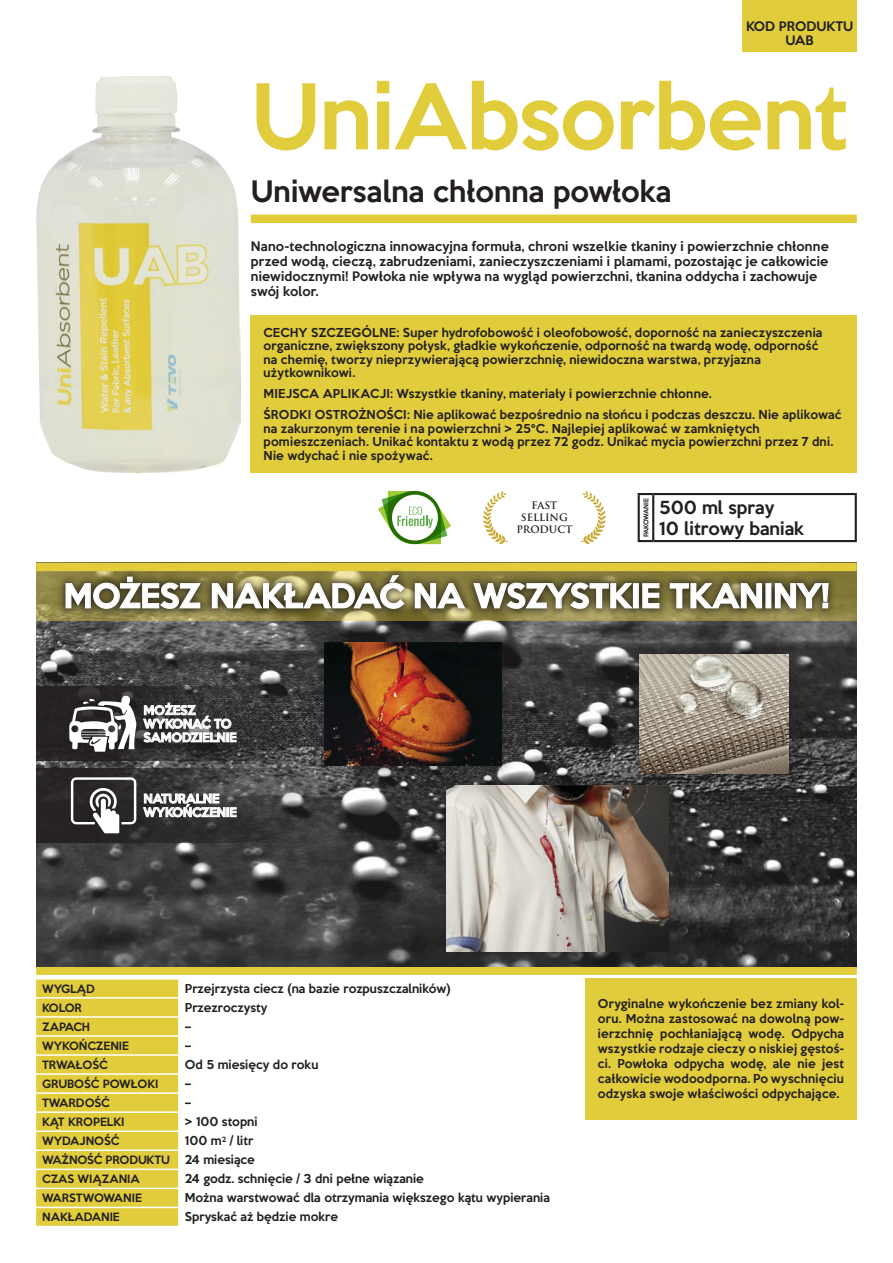
<style>
.page{position:relative;width:893px;height:1263px;background:#fff}
.page>*{position:absolute;margin:0;border:0;box-sizing:border-box;transform-origin:0 0}
.t1{font:500 82.5px "Keep Calm";letter-spacing:-.01em;color:#e1cc3c}
.t2{font:500 30px "Keep Calm";color:#fff}
.t3{font:500 27px "Keep Calm";letter-spacing:.005em;color:#231f20}
.Normalny{font:500 16.5px "Keep Calm";color:#231f20}
.t4{font:500 12px/15px "Keep Calm";letter-spacing:.015em;color:#231f20}
.t5{font:500 11.4px "Keep Calm";letter-spacing:-.005em;color:#fff}
.t6{font:500 11.25px/15px "Keep Calm";letter-spacing:.015em;color:#231f20}
.t7{font:500 10.5px "Keep Calm";color:#231f20}
.t8{font:700 10.05px "Trajan Pro";color:#231f20}
.t9{font:500 6px "Keep Calm";letter-spacing:-.035em;color:#231f20}
</style>
<div class="page">
<div style="left:251px;top:315px;width:606px;height:157px;background:#e1cc3c"></div>
<div style="left:251px;top:215px;width:606px;height:8px;background:#e1cc3c"></div>
<div style="left:36px;top:966px;width:821px;height:9px;background:#e1cc3c"></div>
<svg style="left:36px;top:979px;width:143px;height:247px;background:#e3d04b"></svg>
<div style="left:742px;top:0;width:115px;height:51px;background:#e1cc3c"></div>
<img style="left:36px;top:620px;width:821px;height:346px">
<svg style="left:483px;top:491px;width:25px;height:53px"></svg>
<svg style="left:581px;top:491px;width:25px;height:53px"></svg>
<svg style="left:638px;top:493px;width:15px;height:2px"></svg>
<hr style="left:638px;top:495px;width:2px;height:45px;background:#231f20">
<hr style="left:653px;top:493px;width:204px;height:2px;background:#231f20">
<hr style="left:652px;top:495px;width:2px;height:45px;background:#231f20">
<hr style="left:855px;top:495px;width:2px;height:45px;background:#231f20">
<svg style="left:638px;top:540px;width:15px;height:2px"></svg>
<hr style="left:653px;top:540px;width:204px;height:2px;background:#231f20">
<div style="left:36px;top:563px;width:821px;height:8px;background:#e1cc3c"></div>
<img style="left:36px;top:77px;width:205px;height:395px">
<svg style="left:36px;top:571px;width:821px;height:49px;background:#948a4a"></svg>
<div style="left:585px;top:978px;width:272px;height:141px;background:#e1cc3c"></div>
<svg style="left:36px;top:686px;width:274px;height:75px;background:#343232"></svg>
<svg style="left:143px;top:702px;width:94px;height:41px;background:#777676"></svg>
<svg style="left:69px;top:695px;width:68px;height:57px"></svg>
<svg style="left:36px;top:768px;width:289px;height:74px;background:#3b393a"></svg>
<svg style="left:143px;top:793px;width:94px;height:25px;background:#848383"></svg>
<svg style="left:71px;top:777px;width:65px;height:56px"></svg>
<div style="left:56px;top:566px;width:781px;height:52px;background:#231f20;opacity:.75"></div>
<svg style="left:65px;top:576px;width:137px;height:33px;background:#7b755b"></svg>
<svg style="left:211px;top:574px;width:194px;height:35px;background:#898362"></svg>
<svg style="left:414px;top:582px;width:52px;height:27px"></svg>
<svg style="left:472px;top:582px;width:162px;height:27px;background:#7c7760"></svg>
<div style="left:633px;top:583px;width:6px;height:25px;border:1px solid #fff"></div>
<svg style="left:642px;top:582px;width:18px;height:27px"></svg>
<svg style="left:669px;top:582px;width:94px;height:27px;background:#7f7a61"></svg>
<div style="left:765px;top:583px;width:6px;height:25px;border:1px solid #fff"></div>
<svg style="left:774px;top:582px;width:55px;height:27px"></svg>
<svg style="left:378px;top:491px;width:73px;height:53px"></svg>
<div style="left:310px;top:628px;width:206px;height:151px;background:#231f20;opacity:.75"></div>
<img style="left:325px;top:642px;width:177px;height:123px">
<div style="left:626px;top:640px;width:176px;height:147px;background:#231f20;opacity:.75"></div>
<img style="left:640px;top:654px;width:148px;height:119px">
<div style="left:432px;top:771px;width:251px;height:195px;background:#231f20;opacity:.75"></div>
<img style="left:446px;top:786px;width:223px;height:166px">
<p class="t4" style="left:746px;top:18px;width:108px">KOD PRODUKTU</p>
<p class="t4" style="left:785px;top:32px;width:30px">UAB</p>
<p class="t1" style="left:251px;top:45px;width:598px">UniAbsorbent</p>
<p class="t3" style="left:251px;top:168px;width:422px">Uniwersalna chłonna powłoka</p>
<p class="t4" style="left:251px;top:238px;width:580px">Nano-technologiczna innowacyjna formuła, chroni wszelkie tkaniny i powierzchnie chłonne</p>
<p class="t4" style="left:251px;top:253px;width:579px">przed wodą, cieczą, zabrudzeniami, zanieczyszczeniami i plamami, pozostając je całkowicie</p>
<p class="t4" style="left:251px;top:268px;width:568px">niewidocznymi! Powłoka nie wpływa na wygląd powierzchni, tkanina oddycha i zachowuje swój kolor.</p>
<p class="t6" style="left:264px;top:324px;width:560px">CECHY SZCZEGÓLNE: Super hydrofobowość i oleofobowość, doporność na zanieczyszczenia</p>
<p class="t6" style="left:264px;top:337px;width:556px">organiczne, zwiększony połysk, gładkie wykończenie, odporność na twardą wodę, odporność</p>
<p class="t6" style="left:264px;top:351px;width:499px;line-height:13.5px">na chemię, tworzy nieprzywierającą powierzchnię, niewidoczna warstwa, przyjazna użytkownikowi.</p>
<p class="t6" style="left:264px;top:385px;width:450px">MIEJSCA APLIKACJI: Wszystkie tkaniny, materiały i powierzchnie chłonne.</p>
<p class="t6" style="left:264px;top:406px;width:579px">ŚRODKI OSTROŻNOŚCI: Nie aplikować bezpośrednio na słońcu i podczas deszczu. Nie aplikować</p>
<p class="t6" style="left:264px;top:420px;width:571px;line-height:13.5px">na zakurzonym terenie i na powierzchni &gt; 25°C. Najlepiej aplikować w zamkniętych pomieszczeniach. Unikać kontaktu z wodą przez 72 godz. Unikać mycia powierzchni przez 7 dni.<br>Nie wdychać i nie spożywać.</p>
<p class="t8" style="left:531px;top:499px;width:27px">FAST</p>
<p class="t8" style="left:521px;top:511px;width:48px">SELLING</p>
<p class="t8" style="left:516px;top:523px;width:58px">PRODUCT</p>
<p class="t9" style="left:641px;top:537px;width:40px;rotate:-90deg">PAKOWANIE</p>
<p class="Normalny" style="left:659px;top:493px;width:117px">500 ml spray</p>
<p class="Normalny" style="left:659px;top:514px;width:146px">10 litrowy baniak</p>
<p class="t2" style="left:64px;top:570px;width:767px">MOŻESZ NAKŁADAĆ NA WSZYSTKIE TKANINY!</p>
<p class="t5" style="left:143px;top:700px;width:54px">MOŻESZ</p>
<p class="t5" style="left:143px;top:714px;width:90px">WYKONAĆ TO</p>
<p class="t5" style="left:143px;top:727px;width:95px">SAMODZIELNIE</p>
<p class="t5" style="left:143px;top:789px;width:77px">NATURALNE</p>
<p class="t5" style="left:143px;top:802px;width:95px">WYKOŃCZENIE</p>
<p class="t7" style="left:42px;top:979px;width:54px">WYGLĄD</p>
<p class="t6" style="left:185px;top:980px;width:267px">Przejrzysta ciecz (na bazie rozpuszczalników)</p>
<p class="t7" style="left:42px;top:998px;width:41px">KOLOR</p>
<p class="t6" style="left:185px;top:999px;width:84px">Przezroczysty</p>
<p class="t7" style="left:42px;top:1017px;width:49px">ZAPACH</p>
<p class="t6" style="left:185px;top:1018px;width:8px">–</p>
<p class="t7" style="left:42px;top:1036px;width:88px">WYKOŃCZENIE</p>
<p class="t6" style="left:185px;top:1037px;width:8px">–</p>
<p class="t7" style="left:42px;top:1055px;width:67px">TRWAŁOŚĆ</p>
<p class="t6" style="left:185px;top:1056px;width:135px">Od 5 miesięcy do roku</p>
<p class="t7" style="left:42px;top:1074px;width:118px">GRUBOŚĆ POWŁOKI</p>
<p class="t6" style="left:185px;top:1075px;width:8px">–</p>
<p class="t7" style="left:42px;top:1093px;width:69px">TWARDOŚĆ</p>
<p class="t6" style="left:185px;top:1094px;width:8px">–</p>
<p class="t7" style="left:42px;top:1113px;width:84px">KĄT KROPELKI</p>
<p class="t6" style="left:185px;top:1113px;width:74px">&gt; 100 stopni</p>
<p class="t7" style="left:42px;top:1132px;width:79px">WYDAJNOŚĆ</p>
<p class="t6" style="left:185px;top:1132px;width:70px">100 m<sup>2</sup> / litr</p>
<p class="t7" style="left:42px;top:1151px;width:129px">WAŻNOŚĆ PRODUKTU</p>
<p class="t6" style="left:185px;top:1151px;width:71px">24 miesiące</p>
<p class="t7" style="left:42px;top:1170px;width:99px">CZAS WIĄZANIA</p>
<p class="t6" style="left:185px;top:1170px;width:241px">24 godz. schnięcie / 3 dni pełne wiązanie</p>
<p class="t7" style="left:42px;top:1189px;width:101px">WARSTWOWANIE</p>
<p class="t6" style="left:185px;top:1189px;width:366px">Można warstwować dla otrzymania większego kątu wypierania</p>
<p class="t7" style="left:42px;top:1208px;width:79px">NAKŁADANIE</p>
<p class="t6" style="left:185px;top:1208px;width:155px">Spryskać aż będzie mokre</p>
<p class="t6" style="left:598px;top:995px;width:248px;text-align:justify">Oryginalne wykończenie bez zmiany kol&shy;oru. Można zastosować na dowolną pow&shy;ierzchnię pochłaniającą wodę. Odpycha wszystkie rodzaje cieczy o niskiej gęstoś&shy;ci. Powłoka odpycha wodę, ale nie jest całkowicie wodoodporna. Po wyschnięciu odzyska swoje właściwości odpychające.</p>
</div>
